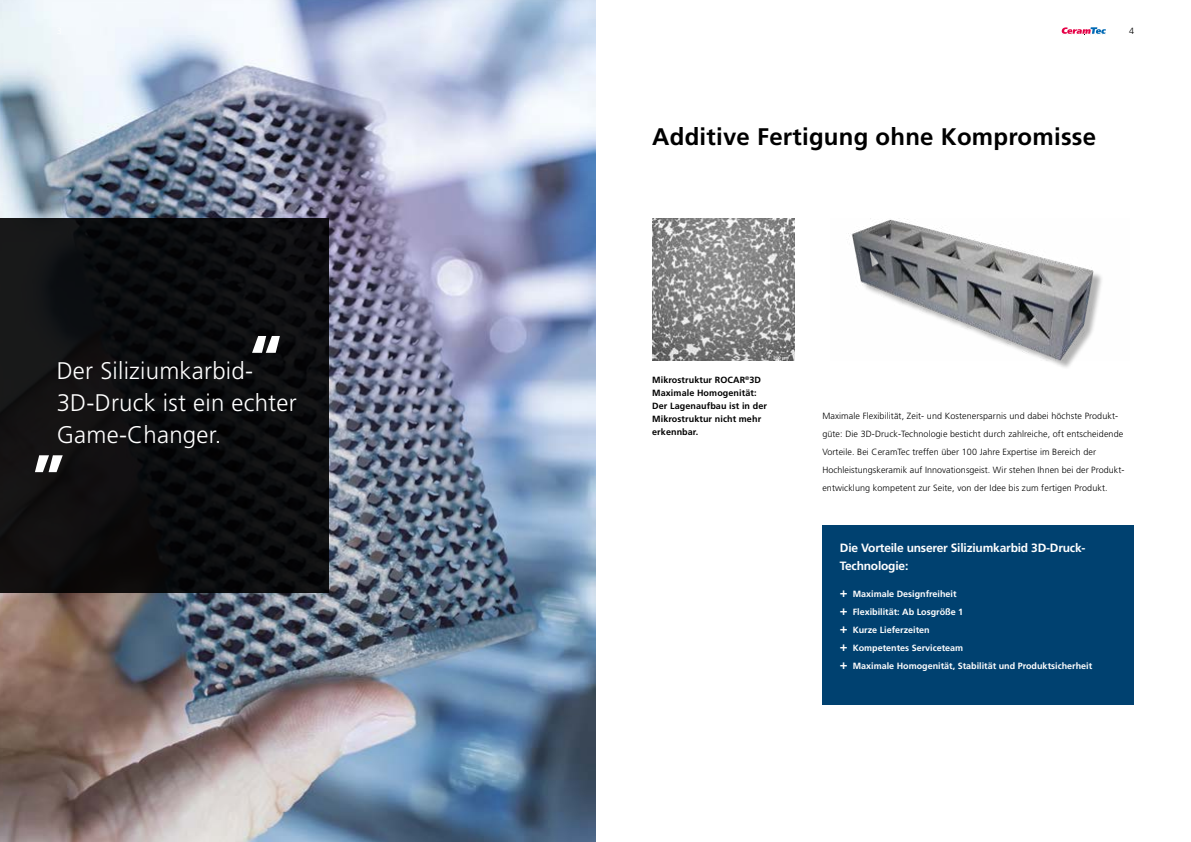
<style>
.page{position:relative;width:1191px;height:842px;background:#fff}
.page>*{position:absolute;margin:0;border:0;box-sizing:border-box;transform-origin:0 0}
.t1{font:700 67.4px "Frutiger LT";color:#fff}
.t2{font:300 24px/32px "Frutiger LT";letter-spacing:.01em;color:#fff}
.t3{font:700 24px "Frutiger LT";letter-spacing:.01em;color:#000}
.t4{font:700 12px/18px "Frutiger LT";letter-spacing:-.015em;color:#fff}
.t5{font:300 9px/18px "Frutiger LT";letter-spacing:.01em;color:#000}
.t6{font:700 9px/18px "Frutiger LT";color:#fff}
.t7{font:700 9px/13px "Frutiger LT";letter-spacing:.01em;color:#000}
.s1{font-size:13px}
</style>
<div class="page">
<img style="left:0;top:0;width:595px;height:842px">
<div style="left:0;top:219px;width:329px;height:374px;background:#0d0e10"></div>
<img style="left:848px;top:219px;width:254px;height:141px">
<svg style="left:1061px;top:27px;width:45px;height:7px"></svg>
<div style="left:822px;top:526px;width:312px;height:179px;background:#004170"></div>
<img style="left:652px;top:219px;width:142px;height:141px">
<h1 class="t1" style="left:250px;top:320px;width:34px">“</h1>
<h2 class="t2" style="left:57px;top:355px;width:241px">Der Siliziumkarbid-<br>3D-Druck ist ein echter<br>Game-Changer.</h2>
<h1 class="t1" style="left:33px;top:402px;width:34px">„</h1>
<p class="t5" style="left:1129px;top:22px;width:7px">4</p>
<h2 class="t3" style="left:652px;top:122px;width:445px">Additive Fertigung ohne Kompromisse</h2>
<p class="t7" style="left:652px;top:373px;width:116px">Mikrostruktur ROCAR<sup>®</sup>3D<br>Maximale Homogenität:<br>Der Lagenaufbau ist in der<br>Mikrostruktur nicht mehr erkennbar.</p>
<p class="t5" style="left:822px;top:407px;width:303px">Maximale Flexibilität, Zeit- und Kostenersparnis und dabei höchste Produkt&shy;güte: Die 3D-Druck-Technologie besticht durch zahlreiche, oft entscheidende Vorteile. Bei CeramTec treffen über 100 Jahre Expertise im Bereich der Hochleistungskeramik auf Innovationsgeist. Wir stehen Ihnen bei der Produkt&shy;entwicklung kompetent zur Seite, von der Idee bis zum fertigen Produkt.</p>
<h3 class="t4" style="left:840px;top:539px;width:247px">Die Vorteile unserer Siliziumkarbid 3D-Druck-<br>Technologie:</h3>
<p class="t6" style="left:840px;top:585px;width:254px"><span class="s1">+</span> Maximale Designfreiheit<br><span class="s1">+</span> Flexibilität: Ab Losgröße 1<br><span class="s1">+</span> Kurze Lieferzeiten<br><span class="s1">+</span> Kompetentes Serviceteam<br><span class="s1">+</span> Maximale Homogenität, Stabilität und Produktsicherheit</p>
</div>
